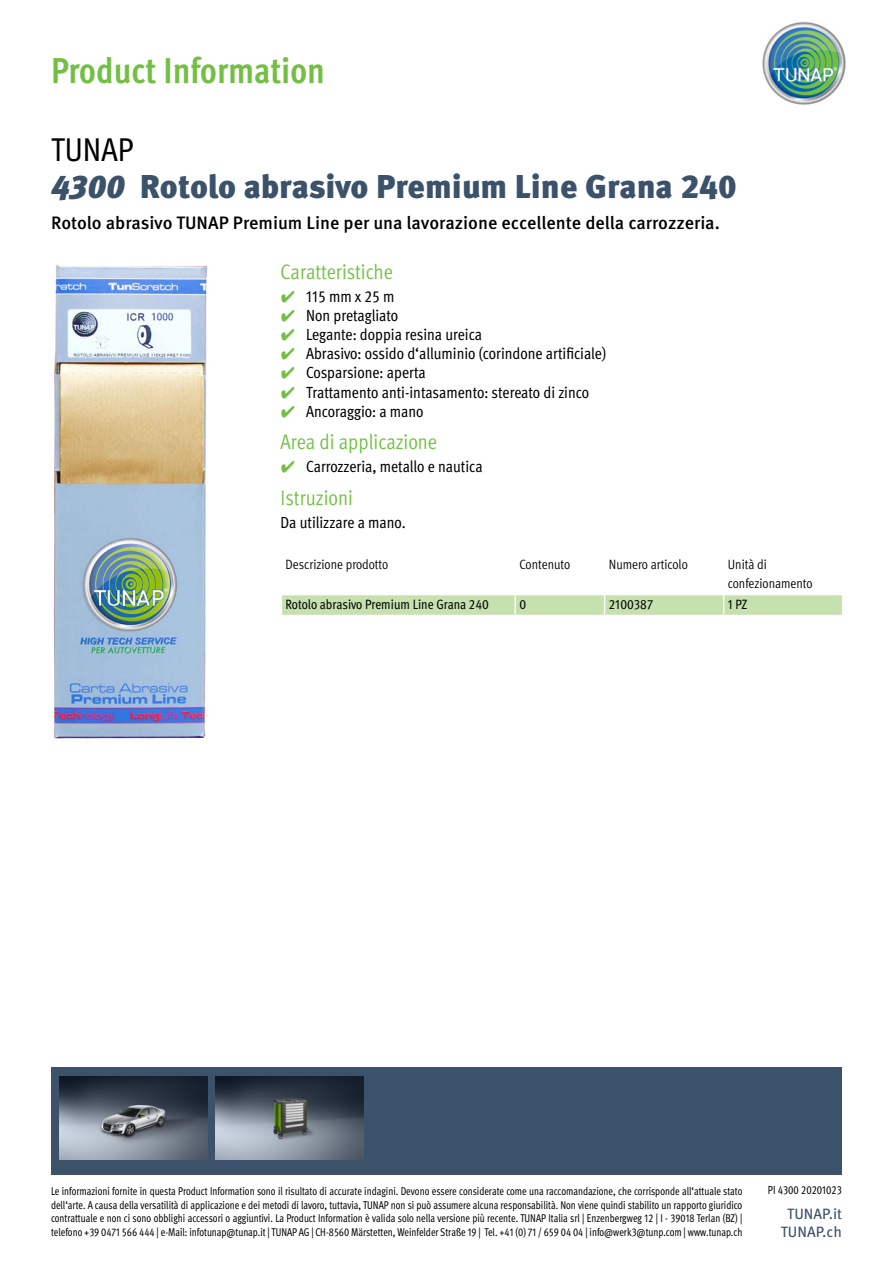
<style>
.page{position:relative;width:893px;height:1263px;background:#fff}
.page>*{position:absolute;margin:0;border:0;box-sizing:border-box;transform-origin:0 0}
.t1{font:700 condensed 36px "Meta Pro";color:#72bf44}
.t2{font:900 33px "Meta Pro";color:#3b526a}
.t3{font:condensed 33px "Meta Pro";color:#000}
.t4{font:condensed 21px "Meta Pro";color:#72bf44}
.t5{font:500 18px "Meta Pro";color:#000}
.t6{font:condensed 16.2px "Meta Pro";color:#000}
.t7{font:15px/18px "Meta Pro";color:#3b526a;text-align:center}
.t8{font:condensed 13.5px/19.2px "Meta Pro";color:#000}
.t9{font:condensed 13.5px "Meta Pro";color:#000}
.t10{font:condensed 11.7px "Meta Pro";color:#000;scale:.92 1}
.t11{font:condensed 11.25px/13.5px "Meta Pro";color:#000;text-align:justify;scale:.92 1}
.s1{font-style:italic}
.s2{font-family:"Wuerth Global";font-stretch:normal;color:#72bf44}
</style>
<div class="page">
<img style="left:762px;top:21px;width:84px;height:84px">
<div style="left:51px;top:1068px;width:790px;height:107px;background:#3b526a"></div>
<img style="left:59px;top:1076px;width:148px;height:83px">
<img style="left:216px;top:1076px;width:148px;height:83px">
<img style="left:53px;top:264px;width:155px;height:475px">
<svg style="left:281px;top:595px;width:562px;height:20px;background:#c7e2b1"></svg>
<h1 class="t1" style="left:51px;top:43px;width:275px">Product Information</h1>
<h2 class="t3" style="left:51px;top:125px;width:84px">TUNAP</h2>
<h2 class="t2" style="left:51px;top:161px;width:687px"><span class="s1">4300</span> Rotolo abrasivo Premium Line Grana 240</h2>
<h3 class="t5" style="left:51px;top:209px;width:670px">Rotolo abrasivo TUNAP Premium Line per una lavorazione eccellente della carrozzeria.</h3>
<h3 class="t4" style="left:281px;top:256px;width:114px">Caratteristiche</h3>
<h3 class="t6" style="left:281px;top:284px;width:115px"><span class="s2">✔</span> 115 mm x 25 m</h3>
<h3 class="t6" style="left:281px;top:303px;width:119px"><span class="s2">✔</span> Non pretagliato</h3>
<h3 class="t6" style="left:281px;top:322px;width:203px"><span class="s2">✔</span> Legante: doppia resina ureica</h3>
<h3 class="t6" style="left:281px;top:342px;width:327px"><span class="s2">✔</span> Abrasivo: ossido d‘alluminio (corindone artificiale)</h3>
<h3 class="t6" style="left:281px;top:361px;width:147px"><span class="s2">✔</span> Cosparsione: aperta</h3>
<h3 class="t6" style="left:281px;top:380px;width:310px"><span class="s2">✔</span> Trattamento anti-intasamento: stereato di zinco</h3>
<h3 class="t6" style="left:281px;top:399px;width:144px"><span class="s2">✔</span> Ancoraggio: a mano</h3>
<h3 class="t4" style="left:281px;top:427px;width:158px">Area di applicazione</h3>
<h3 class="t6" style="left:281px;top:455px;width:204px"><span class="s2">✔</span> Carrozzeria, metallo e nautica</h3>
<h3 class="t4" style="left:281px;top:482px;width:74px">Istruzioni</h3>
<h3 class="t6" style="left:281px;top:510px;width:127px">Da utilizzare a mano.</h3>
<p class="t8" style="left:286px;top:554px;width:104px">Descrizione prodotto</p>
<p class="t8" style="left:519px;top:554px;width:52px">Contenuto</p>
<p class="t8" style="left:609px;top:554px;width:80px">Numero articolo</p>
<p class="t8" style="left:728px;top:554px;width:86px">Unità di confezionamento</p>
<p class="t9" style="left:286px;top:594px;width:205px">Rotolo abrasivo Premium Line Grana 240</p>
<p class="t9" style="left:519px;top:594px;width:8px">0</p>
<p class="t9" style="left:609px;top:594px;width:46px">2100387</p>
<p class="t9" style="left:728px;top:594px;width:21px">1 PZ</p>
<p class="t11" style="left:51px;top:1183px;width:753px">Le informazioni fornite in questa Product Information sono il risultato di accurate indagini. Devono essere considerate come una raccomandazione, che corrisponde all‘attuale stato dell‘arte. A causa della versatilità di applicazione e dei metodi di lavoro, tuttavia, TUNAP non si può assumere alcuna responsabilità. Non viene quindi stabilito un rapporto giuridico contrattuale e non ci sono obblighi accessori o aggiuntivi. La Product Information è valida solo nella versione più recente. TUNAP Italia srl | Enzenbergweg 12 | I - 39018 Terlan (BZ) | telefono +39 0471 566 444 | e-Mail: infotunap@tunap.it | TUNAP AG | CH-8560 Märstetten, Weinfelder Straße 19 | Tel. +41 (0) 71 / 659 04 04 | info@werk3@tunp.com | www.tunap.ch</p>
<p class="t10" style="left:768px;top:1181px;width:82px">PI 4300 20201023</p>
<h3 class="t7" style="left:781px;top:1203px;width:63px">TUNAP.it<br>TUNAP.ch</h3>
</div>
